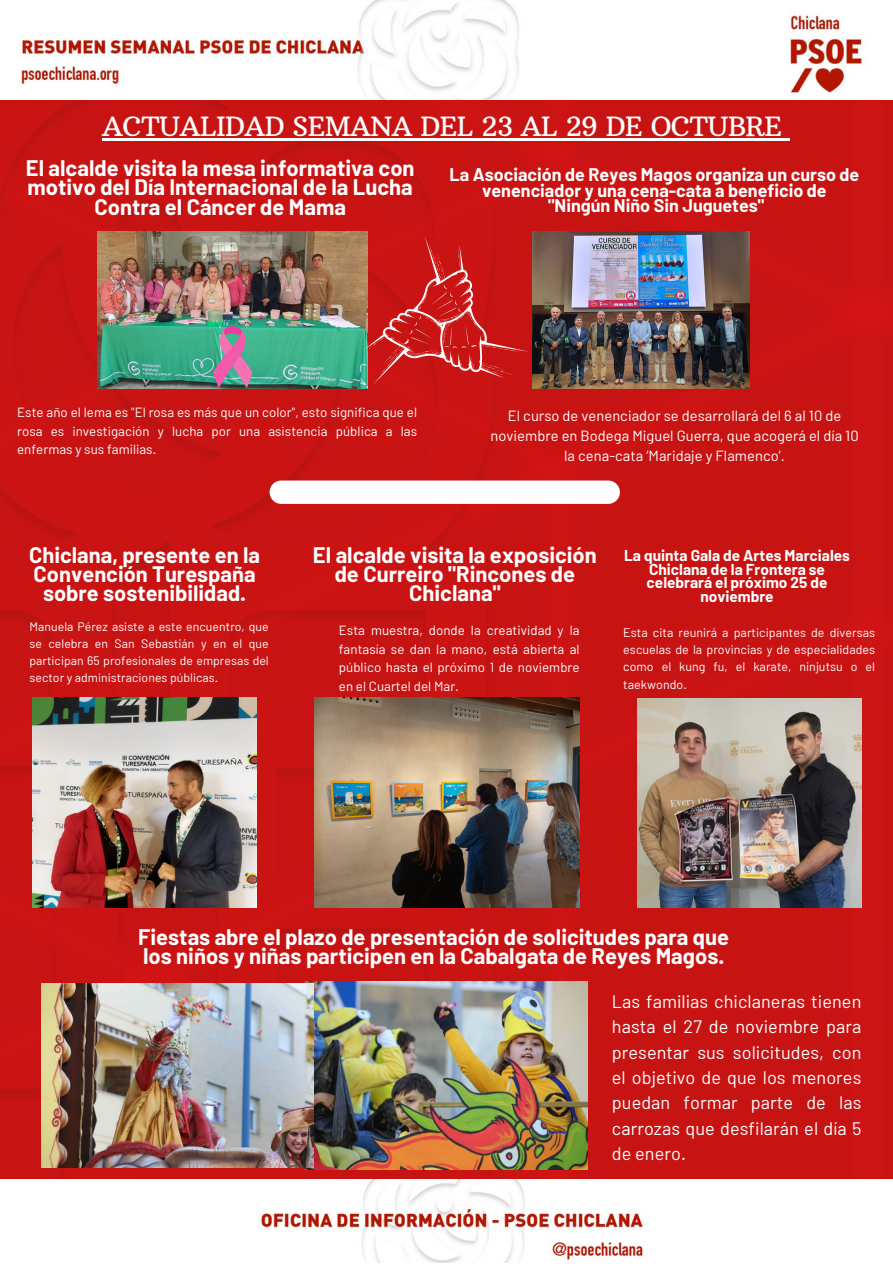
<style>
.page{position:relative;width:893px;height:1264px;background:#fff}
.page>*{position:absolute;margin:0;border:0;box-sizing:border-box;transform-origin:0 0}
.t1{font:27px "Arbutus Slab";letter-spacing:-.02em;color:#fff}
.t2{font:700 21.9px/19.2px "Barlow";color:#fff;text-align:center}
.t3{font:18.15px/25.2px "Barlow";letter-spacing:.005em;color:#fff;text-align:justify}
.t4{font:700 17.85px/15.6px "Barlow";color:#fff;text-align:center}
.t5{font:700 15.45px/13.5px "Barlow";color:#fff;text-align:center}
.t6{font:14.7px/20.1px "Barlow";letter-spacing:.005em;color:#fff;text-align:center}
.t7{font:13.35px/18.6px "Barlow";letter-spacing:.005em;color:#fff;text-align:justify}
.t8{font:12.45px/17.4px "Barlow";letter-spacing:.005em;color:#fff;text-align:justify}
.t9{font:12.3px/17.1px "Barlow";letter-spacing:.005em;color:#fff;text-align:justify}
</style>
<div class="page">
<div style="left:0;top:99px;width:892px;height:1080px;background:#c81313"></div>
<img style="left:261px;top:1179px;width:382px;height:83px">
<img style="left:21px;top:0;width:841px;height:99px">
<img style="left:33px;top:698px;width:223px;height:209px">
<img style="left:532px;top:232px;width:217px;height:156px">
<img style="left:314px;top:698px;width:265px;height:209px">
<img style="left:637px;top:698px;width:224px;height:209px">
<img style="left:97px;top:232px;width:270px;height:156px">
<img style="left:305px;top:981px;width:282px;height:188px">
<img style="left:42px;top:983px;width:272px;height:184px">
<svg style="left:213px;top:326px;width:39px;height:62px;background:#988499"></svg>
<svg style="left:363px;top:235px;width:166px;height:150px;background:#c92624"></svg>
<div style="left:269px;top:480px;width:351px;height:24px;background:#fff;border-radius:12px"></div>
<hr style="left:102px;top:138px;width:679px;height:2px;background:#fff">
<svg style="left:781px;top:138px;width:9px;height:2px"></svg>
<p class="t1" style="left:102px;top:109px;width:681px">ACTUALIDAD SEMANA DEL 23 AL 29 DE OCTUBRE</p>
<p class="t4" style="left:449px;top:166px;width:411px">La Asociación de Reyes Magos organiza un curso de venenciador y una cena-cata a beneficio de</p>
<p class="t4" style="left:548px;top:197px;width:218px">"Ningún Niño Sin Juguetes"</p>
<p class="t2" style="left:26px;top:158px;width:390px">El alcalde visita la mesa informativa con motivo del Día Internacional de la Lucha<br>Contra el Cáncer de Mama</p>
<p class="t7" style="left:17px;top:402px;width:401px">Este año el lema es "El rosa es más que un color", esto significa que el rosa es investigación y lucha por una asistencia pública a las enfermas y sus familias.</p>
<p class="t6" style="left:490px;top:405px;width:370px">El curso de venenciador se desarrollará del 6 al 10 de noviembre en Bodega Miguel Guerra, que acogerá el día 10 la cena-cata ‘Maridaje y Flamenco’.</p>
<p class="t2" style="left:29px;top:544px;width:232px">Chiclana, presente en la<br>Convención Turespaña sobre sostenibilidad.</p>
<p class="t9" style="left:29px;top:617px;width:241px">Manuela Pérez asiste a este encuentro, que se celebra en San Sebastián y en el que participan 65 profesionales de empresas del sector y administraciones públicas.</p>
<p class="t2" style="left:313px;top:544px;width:285px">El alcalde visita la exposición de Curreiro "Rincones de<br>Chiclana"</p>
<p class="t7" style="left:339px;top:620px;width:242px">Esta muestra, donde la creatividad y la fantasía se dan la mano, está abierta al público hasta el próximo 1 de noviembre en el Cuartel del Mar.</p>
<p class="t5" style="left:624px;top:548px;width:227px">La quinta Gala de Artes Marciales<br>Chiclana de la Frontera se celebrará el próximo 25 de noviembre</p>
<p class="t8" style="left:623px;top:623px;width:253px">Esta cita reunirá a participantes de diversas escuelas de la provincias y de especialidades como el kung fu, el karate, ninjutsu o el taekwondo.</p>
<p class="t2" style="left:138px;top:926px;width:592px;text-align:left">Fiestas abre el plazo de presentación de solicitudes para que los niños y niñas participen en la Cabalgata de Reyes Magos.</p>
<p class="t3" style="left:612px;top:988px;width:251px">Las familias chiclaneras tienen hasta el 27 de noviembre para presentar sus solicitudes, con el objetivo de que los menores puedan formar parte de las carrozas que desfilarán el día 5 de enero.</p>
</div>
